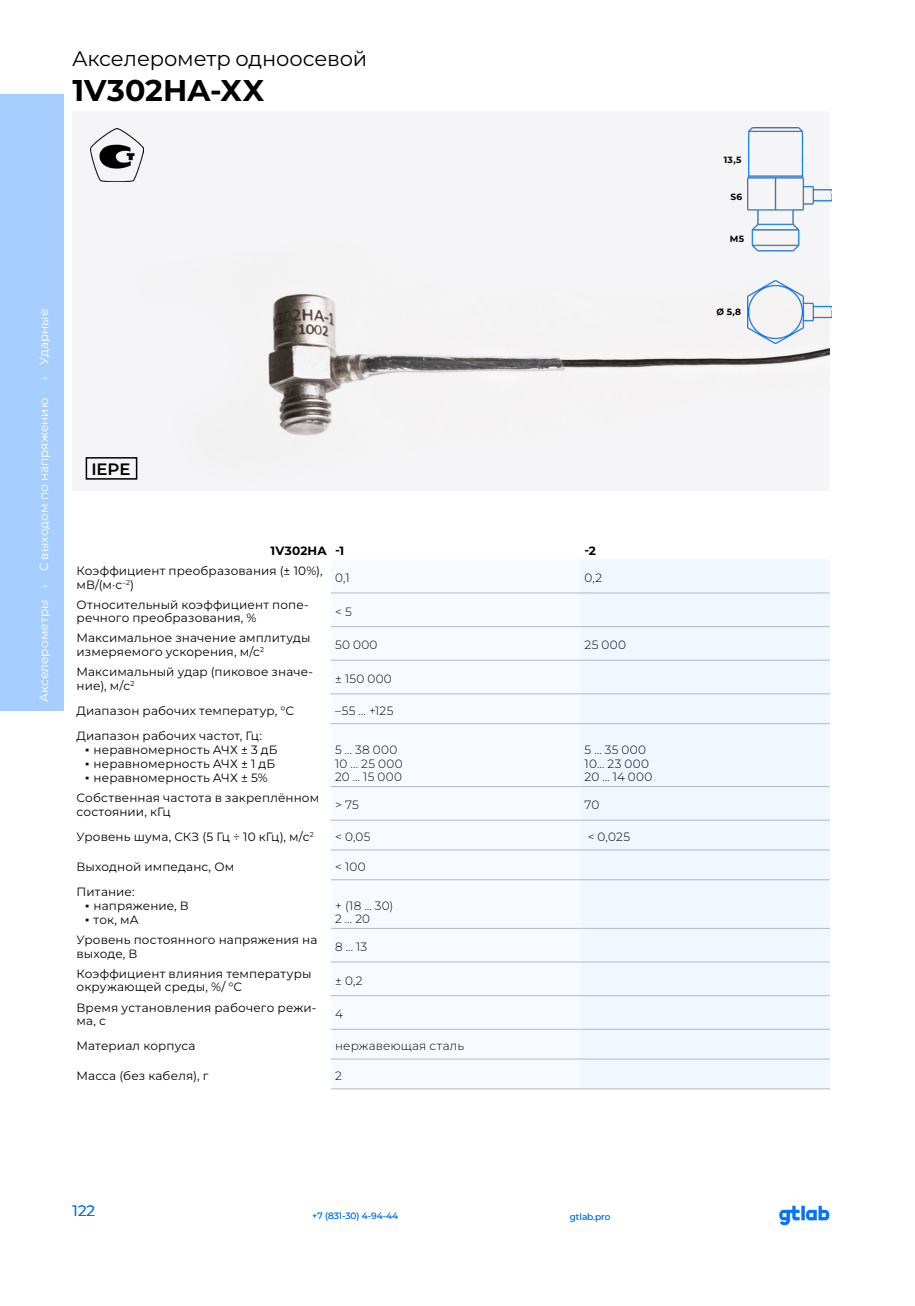
<style>
.page{position:relative;width:915px;height:1306px;background:#fff}
.page>*{position:absolute;margin:0;border:0;box-sizing:border-box;transform-origin:0 0}
.Модель{font:100 30px "Montserrat";color:#000}
.Модель-2{font:100 21px "Montserrat";letter-spacing:-.01em;color:#000}
.Хлебные_крошки_NO{font:100 16.5px "Montserrat";color:#000}
.t1{font:100 15px "Montserrat";color:#0073ff}
.Таблица_0_Левая_коло{font:100 12px/13.5px "Montserrat";letter-spacing:.01em;color:#000}
.Таблица_0_Правые_кол{font:100 12px "Montserrat";letter-spacing:.025em;color:#000}
.Хлебные_крошки_2{font:100 12px "Montserrat";letter-spacing:.005em;color:#fff}
.Стиль_абзаца_2{font:100 12px "Montserrat";letter-spacing:.01em;color:#fff}
.Таблица_0_Header{font:100 12px "Montserrat";letter-spacing:.01em;color:#000}
.Хлебные_крошки_3{font:100 12px "Montserrat";letter-spacing:.01em;color:#fff}
.Хлебные_крошки_NO-2{font:100 12px "Montserrat";color:#fff}
.t2{font:100 9px "Montserrat";color:#0073ff}
.Размер_на_выноске{font:100 9px "Montserrat";color:#000}
.Таблица_0_Левая_коло-2{font:100 9px "Montserrat";color:#000}
.s1{font-family:"Times New Roman";font-weight:400}
</style>
<div class="page">
<img style="left:779px;top:1205px;width:51px;height:21px">
<div style="left:0;top:94px;width:64px;height:616px;background:#a6ceff"></div>
<div style="left:72px;top:127px;width:757px;height:363px;background:#f5f5f7"></div>
<svg style="left:331px;top:593px;width:249px;height:467px"></svg>
<div style="left:580px;top:559px;width:249px;height:529px;background:#f0f7ff"></div>
<hr style="left:331px;top:592px;width:249px;height:1px;background:#b8b9bb">
<hr style="left:580px;top:592px;width:249px;height:1px;background:#b8b9bb">
<hr style="left:331px;top:626px;width:249px;height:1px;background:#b8b9bb">
<hr style="left:580px;top:626px;width:249px;height:1px;background:#b8b9bb">
<hr style="left:331px;top:660px;width:249px;height:1px;background:#b8b9bb">
<hr style="left:580px;top:660px;width:249px;height:1px;background:#b8b9bb">
<hr style="left:331px;top:693px;width:249px;height:1px;background:#b8b9bb">
<hr style="left:580px;top:693px;width:249px;height:1px;background:#b8b9bb">
<hr style="left:331px;top:820px;width:249px;height:1px;background:#b8b9bb">
<hr style="left:580px;top:820px;width:249px;height:1px;background:#b8b9bb">
<hr style="left:331px;top:849px;width:249px;height:1px;background:#b8b9bb">
<hr style="left:580px;top:849px;width:249px;height:1px;background:#b8b9bb">
<hr style="left:331px;top:879px;width:249px;height:1px;background:#b8b9bb">
<hr style="left:580px;top:879px;width:249px;height:1px;background:#b8b9bb">
<hr style="left:331px;top:928px;width:249px;height:1px;background:#b8b9bb">
<hr style="left:580px;top:928px;width:249px;height:1px;background:#b8b9bb">
<hr style="left:331px;top:961px;width:249px;height:1px;background:#b8b9bb">
<hr style="left:580px;top:961px;width:249px;height:1px;background:#b8b9bb">
<hr style="left:331px;top:995px;width:249px;height:1px;background:#b8b9bb">
<hr style="left:580px;top:995px;width:249px;height:1px;background:#b8b9bb">
<hr style="left:331px;top:1029px;width:249px;height:1px;background:#b8b9bb">
<hr style="left:580px;top:1029px;width:249px;height:1px;background:#b8b9bb">
<hr style="left:331px;top:1058px;width:249px;height:1px;background:#b8b9bb">
<hr style="left:580px;top:1058px;width:249px;height:1px;background:#b8b9bb">
<hr style="left:331px;top:1088px;width:249px;height:1px;background:#b8b9bb">
<hr style="left:580px;top:1088px;width:249px;height:1px;background:#b8b9bb">
<hr style="left:331px;top:723px;width:249px;height:1px;background:#b8b9bb">
<hr style="left:331px;top:786px;width:249px;height:1px;background:#b8b9bb">
<hr style="left:580px;top:723px;width:249px;height:1px;background:#b8b9bb">
<hr style="left:580px;top:786px;width:249px;height:1px;background:#b8b9bb">
<img style="left:747px;top:128px;width:83px;height:216px">
<img style="left:91px;top:129px;width:52px;height:52px">
<div style="left:86px;top:457px;width:51px;height:22px;border:2px solid #000"></div>
<p class="Модель-2" style="left:72px;top:44px;width:296px">Акселерометр одноосевой</p>
<p class="Модель" style="left:72px;top:71px;width:193px">1V302HA-XX</p>
<p class="Хлебные_крошки_3" style="left:36px;top:365px;width:58px;rotate:-90deg">Ударные</p>
<p class="Хлебные_крошки_NO-2" style="left:36px;top:379px;width:5px;rotate:-90deg">›</p>
<p class="Хлебные_крошки_2" style="left:36px;top:571px;width:175px;rotate:-90deg">С выходом по напряжению</p>
<p class="Хлебные_крошки_NO-2" style="left:36px;top:588px;width:5px;rotate:-90deg">›</p>
<p class="Стиль_абзаца_2" style="left:36px;top:702px;width:104px;rotate:-90deg">Акселерометры</p>
<p class="Хлебные_крошки_NO" style="left:91px;top:457px;width:40px">IEPE</p>
<p class="Таблица_0_Header" style="left:270px;top:543px;width:58px">1V302HA</p>
<p class="Таблица_0_Header" style="left:335px;top:543px;width:11px">-1</p>
<p class="Таблица_0_Header" style="left:584px;top:543px;width:13px">-2</p>
<p class="Таблица_0_Левая_коло" style="left:77px;top:564px;width:247px">Коэффициент преобразования (± 10%), мВ/(м·с<sup>–2</sup>)</p>
<p class="Таблица_0_Правые_кол" style="left:335px;top:569px;width:16px">0,1</p>
<p class="Таблица_0_Правые_кол" style="left:584px;top:569px;width:19px">0,2</p>
<p class="Таблица_0_Левая_коло" style="left:77px;top:597px;width:234px">Относительный коэффициент попе&shy;речного преобразования, %</p>
<p class="Таблица_0_Правые_кол" style="left:335px;top:603px;width:18px">&lt; 5</p>
<p class="Таблица_0_Левая_коло" style="left:77px;top:631px;width:235px">Максимальное значение амплитуды измеряемого ускорения, м/с<sup>2</sup></p>
<p class="Таблица_0_Правые_кол" style="left:335px;top:637px;width:44px">50 000</p>
<p class="Таблица_0_Правые_кол" style="left:584px;top:637px;width:43px">25 000</p>
<p class="Таблица_0_Левая_коло" style="left:77px;top:664px;width:238px">Максимальный удар (пиковое значе&shy;ние), м/с<sup>2</sup></p>
<p class="Таблица_0_Правые_кол" style="left:335px;top:670px;width:58px">± 150 000</p>
<p class="Таблица_0_Левая_коло" style="left:77px;top:703px;width:219px">Диапазон рабочих температур, °С</p>
<p class="Таблица_0_Правые_кол" style="left:335px;top:702px;width:60px">–55 … +125</p>
<p class="Таблица_0_Левая_коло" style="left:77px;top:728px;width:187px">Диапазон рабочих частот, Гц:</p>
<p class="Таблица_0_Левая_коло" style="left:85px;top:742px;width:194px"><span class="s1">▪</span> неравномерность АЧХ ± 3 дБ</p>
<p class="Таблица_0_Левая_коло" style="left:85px;top:756px;width:191px"><span class="s1">▪</span> неравномерность АЧХ ± 1 дБ</p>
<p class="Таблица_0_Левая_коло" style="left:85px;top:771px;width:184px"><span class="s1">▪</span> неравномерность АЧХ ± 5%</p>
<p class="Таблица_0_Правые_кол" style="left:335px;top:742px;width:64px">5 … 38 000</p>
<p class="Таблица_0_Правые_кол" style="left:335px;top:755px;width:69px">10 ... 25 000</p>
<p class="Таблица_0_Правые_кол" style="left:335px;top:769px;width:68px">20 … 15 000</p>
<p class="Таблица_0_Правые_кол" style="left:584px;top:742px;width:63px">5 … 35 000</p>
<p class="Таблица_0_Правые_кол" style="left:584px;top:755px;width:66px">10… 23 000</p>
<p class="Таблица_0_Правые_кол" style="left:584px;top:769px;width:69px">20 … 14 000</p>
<p class="Таблица_0_Левая_коло" style="left:77px;top:791px;width:244px">Собственная частота в закреплённом состоянии, кГц</p>
<p class="Таблица_0_Правые_кол" style="left:335px;top:797px;width:25px">&gt; 75</p>
<p class="Таблица_0_Правые_кол" style="left:584px;top:797px;width:16px">70</p>
<p class="Таблица_0_Левая_коло" style="left:77px;top:829px;width:238px">Уровень шума, СКЗ (5 Гц ÷ 10 кГц), м/с<sup>2</sup></p>
<p class="Таблица_0_Правые_кол" style="left:335px;top:828px;width:37px">&lt; 0,05</p>
<p class="Таблица_0_Правые_кол" style="left:587px;top:828px;width:44px">&lt; 0,025</p>
<p class="Таблица_0_Левая_коло" style="left:77px;top:859px;width:159px">Выходной импеданс, Ом</p>
<p class="Таблица_0_Правые_кол" style="left:335px;top:858px;width:32px">&lt; 100</p>
<p class="Таблица_0_Левая_коло" style="left:77px;top:884px;width:59px">Питание:</p>
<p class="Таблица_0_Левая_коло" style="left:85px;top:898px;width:105px"><span class="s1">▪</span> напряжение, В</p>
<p class="Таблица_0_Левая_коло" style="left:85px;top:912px;width:55px"><span class="s1">▪</span> ток, мА</p>
<p class="Таблица_0_Правые_кол" style="left:335px;top:897px;width:60px">+ (18 … 30)</p>
<p class="Таблица_0_Правые_кол" style="left:335px;top:911px;width:36px">2 … 20</p>
<p class="Таблица_0_Левая_коло" style="left:77px;top:932px;width:242px">Уровень постоянного напряжения на выходе, В</p>
<p class="Таблица_0_Правые_кол" style="left:335px;top:938px;width:34px">8 … 13</p>
<p class="Таблица_0_Левая_коло" style="left:77px;top:966px;width:236px">Коэффициент влияния температуры окружающей среды, %/ °С</p>
<p class="Таблица_0_Правые_кол" style="left:335px;top:972px;width:29px">± 0,2</p>
<p class="Таблица_0_Левая_коло" style="left:77px;top:1000px;width:241px">Время установления рабочего режи&shy;ма, с</p>
<p class="Таблица_0_Правые_кол" style="left:335px;top:1006px;width:9px">4</p>
<p class="Таблица_0_Левая_коло" style="left:77px;top:1038px;width:120px">Материал корпуса</p>
<p class="Таблица_0_Правые_кол" style="left:335px;top:1037px;width:130px">нержавеющая сталь</p>
<p class="Таблица_0_Левая_коло" style="left:77px;top:1068px;width:133px">Масса (без кабеля), г</p>
<p class="Таблица_0_Правые_кол" style="left:335px;top:1067px;width:8px">2</p>
<p class="t1" style="left:73px;top:1201px;width:24px">122</p>
<p class="t2" style="left:312px;top:1210px;width:87px">+7 (831-30) 4-94-44</p>
<p class="t2" style="left:569px;top:1210px;width:42px">gtlab.pro</p>
<p class="Размер_на_выноске" style="left:723px;top:153px;width:19px">13,5</p>
<p class="Размер_на_выноске" style="left:730px;top:190px;width:13px">S6</p>
<p class="Таблица_0_Левая_коло-2" style="left:729px;top:232px;width:16px">M5</p>
<p class="Размер_на_выноске" style="left:716px;top:306px;width:26px">Ø 5,8</p>
</div>
